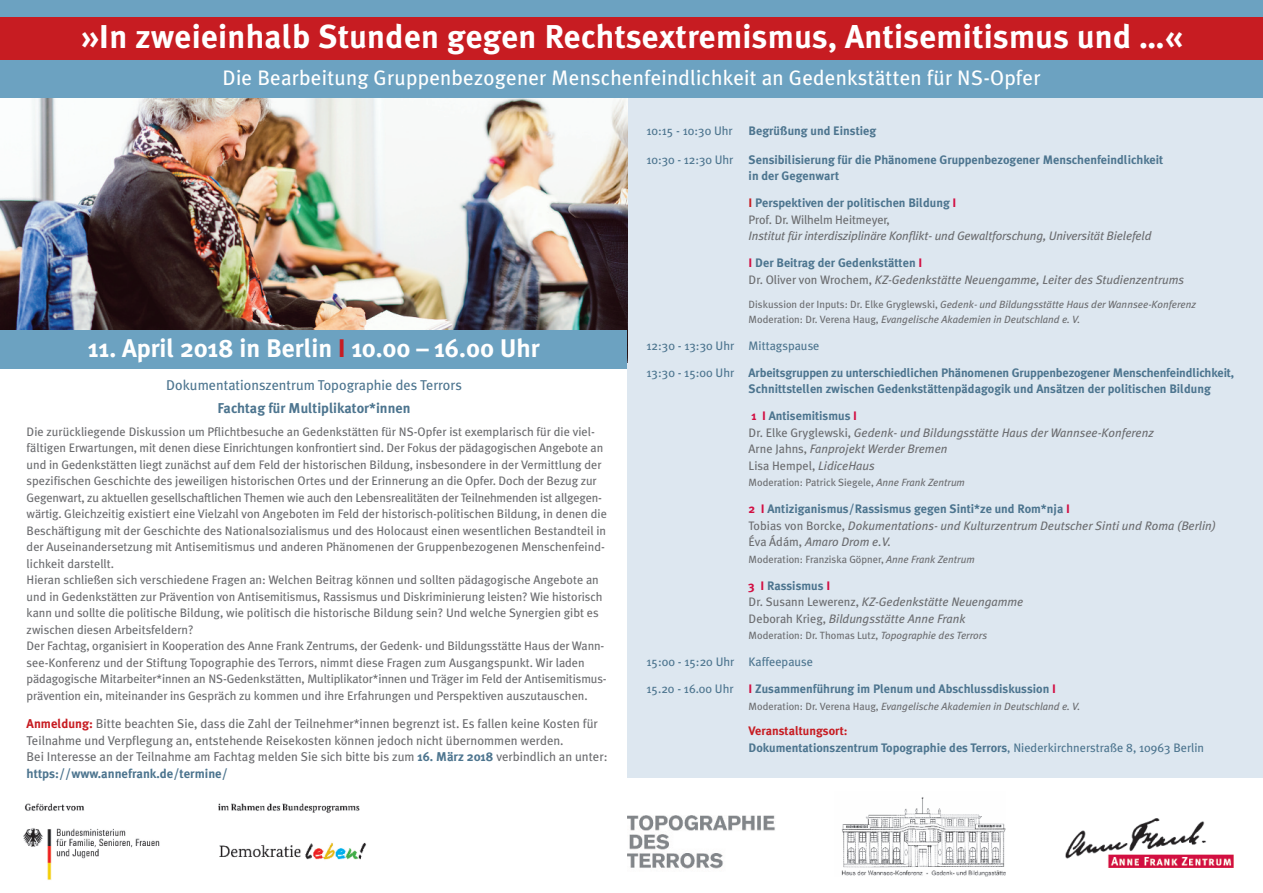
<style>
.page{position:relative;width:1263px;height:893px;background:#fff}
.page>*{position:absolute;margin:0;border:0;box-sizing:border-box;transform-origin:0 0}
.t1{font:700 33px "Meta Plus";letter-spacing:.01em;color:#fff}
.t2{font:700 25.5px "Meta Plus";color:#fff}
.t3{font:21px "Meta Plus";letter-spacing:.01em;color:#fff}
.t4{font:14.25px "Meta Plus";color:#4d758f}
.t5{font:700 14.25px "Meta Plus";color:#4d758f}
.t6{font:12.75px/16.5px "Meta Plus";color:#6c6d70}
.t7{font:12.3px/16.5px "Meta Plus";color:#6c6d70}
.t8{font:700 12.3px/16.5px "Meta Plus";color:#4d758f}
.t9{font:italic 12.3px/16.5px "Meta Plus";color:#6c6d70}
.t10{font:12.3px "Meta Plus";color:#4d758f}
.t11{font:italic 10.5px/15px "Meta Plus";color:#6c6d70}
.t12{font:10.5px "Meta Plus";color:#6c6d70}
.s1{color:#c71c22}
.s2{font-weight:700;color:#c71c22}
.s3{font-weight:700;color:#4d758f}
.s4{font-weight:400}
.s5{color:#d20e42}
.s6{font-weight:400;color:#6c6d70}
.s7{font-weight:700;font-style:normal;color:#d20e42}
.s8{font-weight:700;font-style:normal;color:#4d758f}
.s9{font-style:normal}
.s10{font-style:italic}
</style>
<div class="page">
<div style="left:627px;top:88px;width:636px;height:690px;background:#dde7f0"></div>
<img style="left:0;top:97px;width:627px;height:234px">
<div style="left:0;top:0;width:1263px;height:97px;background:#6ca2c1"></div>
<div style="left:0;top:17px;width:1263px;height:42px;background:#c71c22"></div>
<div style="left:0;top:331px;width:627px;height:38px;background:#6ca2c1"></div>
<img style="left:1066px;top:819px;width:167px;height:49px">
<img style="left:841px;top:797px;width:165px;height:80px">
<img style="left:627px;top:815px;width:148px;height:54px">
<img style="left:23px;top:803px;width:343px;height:77px">
<h1 class="t1" style="left:81px;top:17px;width:1103px">»In zweieinhalb Stunden gegen Rechtsextremismus, Antisemitismus und …«</h1>
<h3 class="t3" style="left:223px;top:66px;width:819px">Die Bearbeitung Gruppenbezogener Menschenfeindlichkeit an Gedenkstätten für NS-Opfer</h3>
<h2 class="t2" style="left:88px;top:333px;width:453px">11. April 2018 in Berlin <span class="s1">I</span> 10.00 – 16.00 Uhr</h2>
<p class="t4" style="left:166px;top:377px;width:297px">Dokumentationszentrum Topographie des Terrors</p>
<p class="t5" style="left:218px;top:399px;width:194px">Fachtag für Multiplikator*innen</p>
<p class="t7" style="left:27px;top:423px;width:582px">Die zurückliegende Diskussion um Pflichtbesuche an Gedenkstätten für NS-Opfer ist exemplarisch für die viel&shy;fältigen Erwartungen, mit denen diese Einrichtungen konfrontiert sind. Der Fokus der pädagogischen Angebote an und in Gedenkstätten liegt zunächst auf dem Feld der historischen Bildung, insbesondere in der Vermittlung der spezifischen Geschichte des jeweiligen historischen Ortes und der Erinnerung an die Opfer. Doch der Bezug zur Gegenwart, zu aktuellen gesellschaftlichen Themen wie auch den Lebensrealitäten der Teilnehmenden ist allgegen&shy;wärtig. Gleichzeitig existiert eine Vielzahl von Angeboten im Feld der historisch-politischen Bildung, in denen die Beschäftigung mit der Geschichte des Nationalsozialismus und des Holocaust einen wesentlichen Bestandteil in der Auseinandersetzung mit Antisemitismus und anderen Phänomenen der Gruppenbezogenen Menschenfeind&shy;lichkeit darstellt.<br>Hieran schließen sich verschiedene Fragen an: Welchen Beitrag können und sollten pädagogische Angebote an und in Gedenkstätten zur Prävention von Antisemitismus, Rassismus und Diskriminierung leisten? Wie historisch kann und sollte die politische Bildung, wie politisch die historische Bildung sein? Und welche Synergien gibt es zwischen diesen Arbeitsfeldern?<br>Der Fachtag, organisiert in Kooperation des Anne Frank Zentrums, der Gedenk- und Bildungsstätte Haus der Wann&shy;see-Konferenz und der Stiftung Topographie des Terrors, nimmt diese Fragen zum Ausgangspunkt. Wir laden pädagogische Mitarbeiter*innen an NS-Gedenkstätten, Multiplikator*innen und Träger im Feld der Antisemitismus&shy;prävention ein, miteinander ins Gespräch zu kommen und ihre Erfahrungen und Perspektiven auszutauschen.</p>
<p class="t6" style="left:27px;top:716px;width:582px"><span class="s2">Anmeldung:</span> Bitte beachten Sie, dass die Zahl der Teilnehmer*innen begrenzt ist. Es fallen keine Kosten für Teilnahme und Verpflegung an, entstehende Reisekosten können jedoch nicht übernommen werden.<br>Bei Interesse an der Teilnahme am Fachtag melden Sie sich bitte bis zum <span class="s3">16. März 2018</span> verbindlich an unter: <span class="s3">https://www.annefrank.de/termine/</span></p>
<p class="t10" style="left:647px;top:124px;width:88px">10:15 - 10:30 Uhr</p>
<p class="t8" style="left:749px;top:123px;width:129px">Begrüßung und Einstieg</p>
<p class="t8" style="left:749px;top:151px;width:416px;text-indent:-102px"><span class="s4">10:30 - 12:30 Uhr</span> Sensibilisierung für die Phänomene Gruppenbezogener Menschenfeindlichkeit in der Gegenwart</p>
<p class="t8" style="left:749px;top:195px;width:209px"><span class="s1">I</span> Perspektiven der politischen Bildung <span class="s5">I<br></span><span class="s6">Prof. Dr. Wilhelm Heitmeyer,</span></p>
<p class="t9" style="left:749px;top:222px;width:404px;line-height:27px">Institut für interdisziplinäre Konflikt- und Gewaltforschung, Universität Bielefeld<br><span class="s7">I</span> <span class="s8">Der Beitrag der Gedenkstätten</span> <span class="s7">I</span></p>
<p class="t9" style="left:749px;top:271px;width:437px"><span class="s9">Dr. Oliver von Wrochem,</span> KZ-Gedenkstätte Neuengamme, Leiter des Studienzentrums</p>
<p class="t11" style="left:749px;top:297px;width:449px"><span class="s9">Diskussion der Inputs: Dr. Elke Gryglewski,</span> Gedenk- und Bildungsstätte Haus der Wannsee-Konferenz<br><span class="s9">Moderation: Dr. Verena Haug,</span> Evangelische Akademien in Deutschland e. V.</p>
<p class="t8" style="left:647px;top:332px;width:589px;line-height:27px"><span class="s4">12:30 - 13:30 Uhr Mittagspause<br>13:30 - 15:00 Uhr</span> Arbeitsgruppen zu unterschiedlichen Phänomenen Gruppenbezogener Menschenfeindlichkeit,</p>
<p class="t8" style="left:749px;top:375px;width:464px;line-height:27px">Schnittstellen zwischen Gedenkstättenpädagogik und Ansätzen der politischen Bildung<br><span class="s5">1 I</span> Antisemitismus <span class="s5">I</span></p>
<p class="t9" style="left:749px;top:424px;width:407px"><span class="s9">Dr. Elke Gryglewski,</span> Gedenk- und Bildungsstätte Haus der Wannsee-Konferenz<br><span class="s9">Arne Jahns,</span> Fanprojekt Werder Bremen<br><span class="s9">Lisa Hempel,</span> LidiceHaus</p>
<p class="t12" style="left:749px;top:476px;width:218px">Moderation: Patrick Siegele, <span class="s10">Anne Frank Zentrum</span></p>
<p class="t9" style="left:749px;top:501px;width:469px"><span class="s7">2 I</span> <span class="s8">Antiziganismus/Rassismus gegen Sinti*ze und Rom*nja</span> <span class="s7">I<br></span><span class="s9">Tobias von Borcke,</span> Dokumentations- und Kulturzentrum Deutscher Sinti und Roma (Berlin)<br><span class="s9">Éva Ádám,</span> Amaro Drom e.V.</p>
<p class="t12" style="left:749px;top:553px;width:228px">Moderation: Franziska Göpner, <span class="s10">Anne Frank Zentrum</span></p>
<p class="t9" style="left:749px;top:577px;width:276px"><span class="s7">3 I</span> <span class="s8">Rassismus</span> <span class="s7">I<br></span><span class="s9">Dr. Susann Lewerenz,</span> KZ-Gedenkstätte Neuengamme<br><span class="s9">Deborah Krieg,</span> Bildungsstätte Anne Frank</p>
<p class="t12" style="left:749px;top:629px;width:240px">Moderation: Dr. Thomas Lutz, <span class="s10">Topographie des Terrors</span></p>
<p class="t8" style="left:647px;top:648px;width:411px;line-height:27px"><span class="s4">15:00 - 15:20 Uhr Kaffeepause<br>15.20 - 16.00 Uhr</span> <span class="s5">I</span> Zusammenführung im Plenum und Abschlussdiskussion <span class="s5">I</span></p>
<p class="t11" style="left:749px;top:699px;width:333px"><span class="s9">Moderation: Dr. Verena Haug,</span> Evangelische Akademien in Deutschland e. V.</p>
<p class="t8" style="left:749px;top:723px;width:457px"><span class="s1">Veranstaltungsort:<br></span>Dokumentationszentrum Topographie des Terrors<span class="s4">, Niederkirchnerstraße 8, 10963 Berlin</span></p>
</div>
